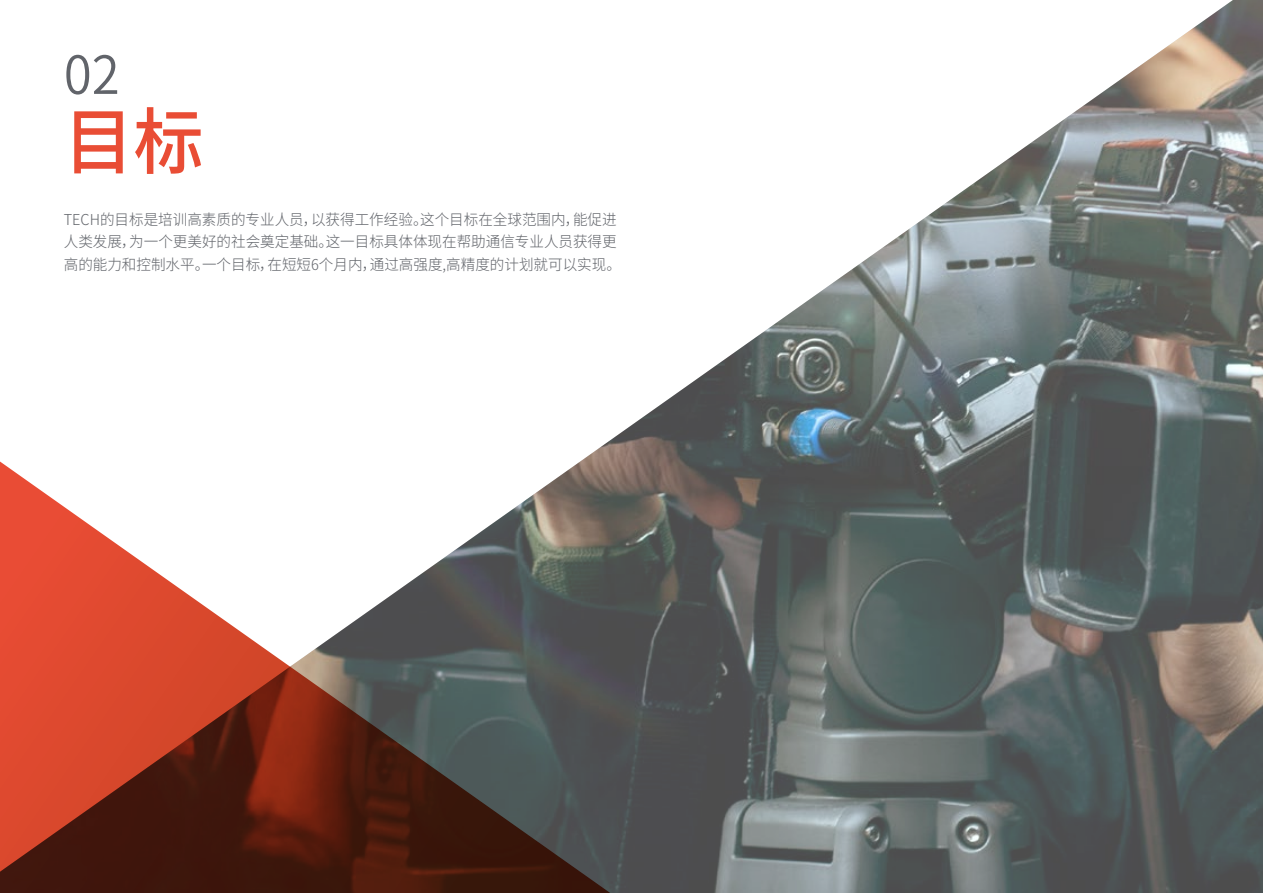
<style>
.page{position:relative;width:1263px;height:893px;background:#fff}
.page>*{position:absolute;margin:0;border:0;box-sizing:border-box;transform-origin:0 0}
.t1{font:500 72px "Source Han Sans CN";color:#e94d35}
.t2{font:52.5px "Source Han Sans CN";color:#61646a}
.t3{font:300 15px/22.5px "Source Han Sans CN";color:#61646a}
</style>
<div class="page">
<img style="left:602px;top:0;width:661px;height:893px">
<svg style="left:0;top:446px;width:640px;height:447px"></svg>
<h2 class="t2" style="left:64px;top:45px;width:57px">02</h2>
<h1 class="t1" style="left:64px;top:101px;width:141px">目标</h1>
<p class="t3" style="left:64px;top:208px;width:559px">TECH的目标是培训高素质的专业人员，以获得工作经验。这个目标在全球范围内，能促进人类发展，为一个更美好的社会奠定基础。这一目标具体体现在帮助通信专业人员获得更高的能力和控制水平。一个目标，在短短6个月内，通过高强度,高精度的计划就可以实现。</p>
</div>
